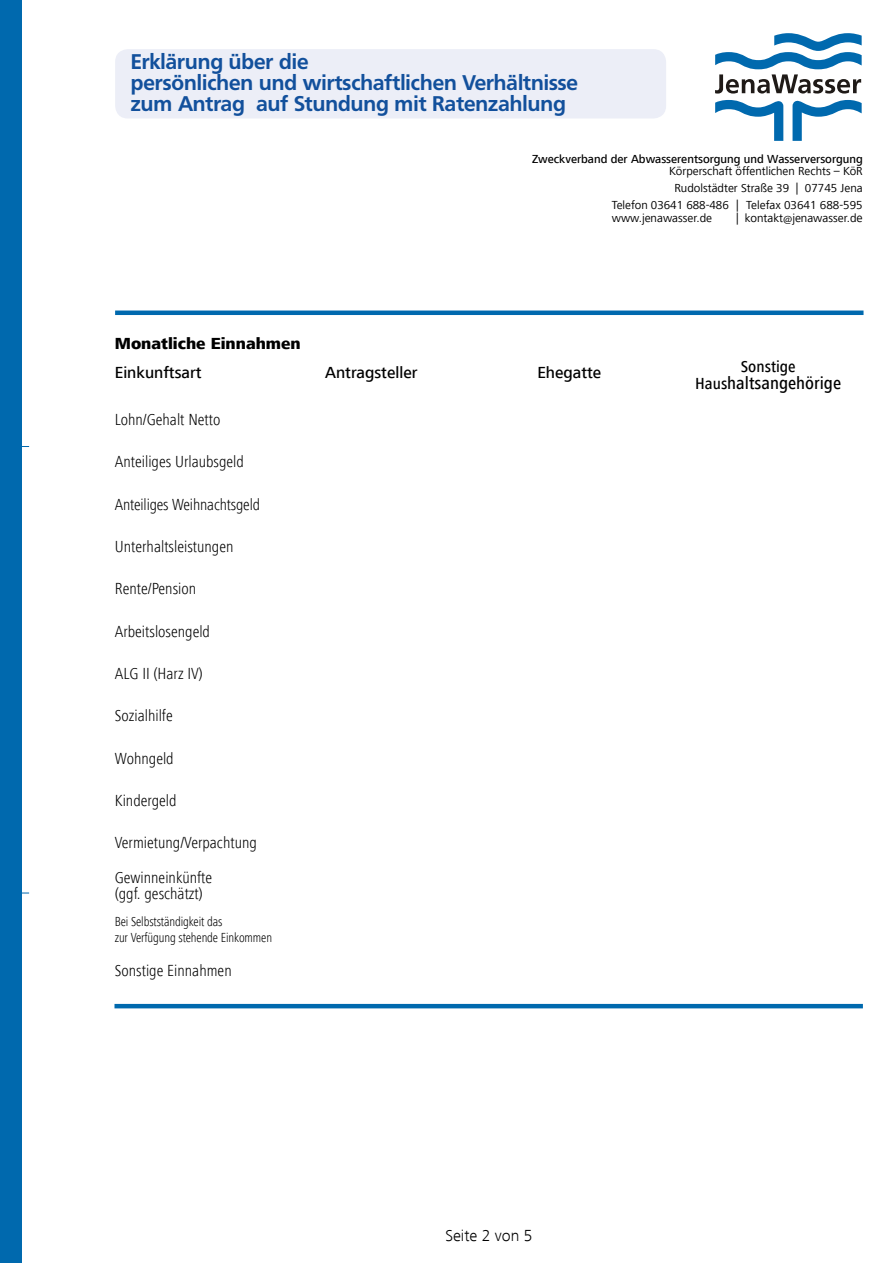
<style>
.page{position:relative;width:893px;height:1263px;background:#fff}
.page>*{position:absolute;margin:0;border:0;box-sizing:border-box;transform-origin:0 0}
.t1{font:700 21px/21px "Frutiger BQ";color:#12509c}
.t2{font:500 condensed 18px "Frutiger Next LT";color:#000;scale:1.04 1}
.t3{font:300 condensed 16.5px/34.8px "Frutiger Next LT";color:#000}
.t4{font:500 16.5px "Frutiger Next LT";color:#000}
.t5{font:800 16.5px "Frutiger Next LT";color:#000}
.t6{font:300 16.5px "Frutiger Next LT";color:#000}
.t7{font:500 condensed 16.5px "Frutiger Next LT";color:#000;scale:1.04 1}
.t8{font:300 condensed 13.5px/16.5px "Frutiger Next LT";letter-spacing:-.01em;color:#000;scale:.95 1}
.t9{font:12px/16.8px "Frutiger Next LT";color:#000;text-align:right}
.t10{font:500 12px "Frutiger Next LT";color:#000}
.s1{font-size:12.6px}
.s2{font-size:16.5px}
</style>
<div class="page">
<div style="left:115px;top:49px;width:551px;height:70px;background:#eceef7;border-radius:13px"></div>
<svg style="left:715px;top:100px;width:68px;height:41px"></svg>
<svg style="left:792px;top:100px;width:70px;height:41px"></svg>
<svg style="left:715px;top:33px;width:147px;height:61px"></svg>
<div style="left:0;top:0;width:21px;height:1263px;background:#0069ae"></div>
<hr style="left:114px;top:1004px;width:749px;height:4px;background:#0069ae">
<div style="left:115px;top:310px;width:748px;height:5px;background:#0069ae"></div>
<p class="t1" style="left:131px;top:51px;width:449px">Erklärung über die<br>persönlichen und wirtschaftlichen Verhältnisse zum Antrag auf Stundung mit Ratenzahlung</p>
<p class="t10" style="left:532px;top:152px;width:332px">Zweckverband der Abwasserentsorgung und Wasserversorgung</p>
<p class="t9" style="left:612px;top:163px;width:252px">Körperschaft öffentlichen Rechts – KöR<br>Rudolstädter Straße 39 | 07745 Jena<br>Telefon 03641 688-486 | Telefax 03641 688-595</p>
<p class="t9" style="left:612px;top:209px;width:102px">www.jenawasser.de</p>
<p class="t9" style="left:736px;top:209px;width:128px">| kontakt@jenawasser.d<span class="s1">e</span></p>
<p class="t5" style="left:115px;top:334px;width:187px">Monatliche Einnahmen</p>
<p class="t4" style="left:115px;top:364px;width:88px">Einkunftsart</p>
<p class="t4" style="left:325px;top:364px;width:94px">Antragsteller</p>
<p class="t4" style="left:537px;top:364px;width:65px">Ehegatte</p>
<p class="t3" style="left:115px;top:402px;width:107px">Lohn/Gehalt Netto</p>
<p class="t3" style="left:115px;top:445px;width:131px">Anteiliges Urlaubsgeld</p>
<p class="t3" style="left:115px;top:487px;width:147px">Anteiliges Weihnachtsgeld</p>
<p class="t3" style="left:115px;top:529px;width:120px">Unterhaltsleistungen</p>
<p class="t3" style="left:115px;top:571px;width:83px">Rente/Pension</p>
<p class="t3" style="left:115px;top:614px;width:97px">Arbeitslosengeld</p>
<p class="t3" style="left:115px;top:656px;width:90px">ALG II (Harz IV)</p>
<p class="t3" style="left:115px;top:698px;width:59px">Sozialhilfe</p>
<p class="t3" style="left:115px;top:741px;width:60px">Wohngeld</p>
<p class="t3" style="left:115px;top:783px;width:63px">Kindergeld</p>
<p class="t3" style="left:115px;top:825px;width:144px">Vermietung/Verpachtung<br>Gewinneinkünfte</p>
<p class="t3" style="left:115px;top:877px;width:90px">(ggf. geschätzt)</p>
<p class="t8" style="left:115px;top:913px;width:167px">Bei Selbstständigkeit das<br>zur Verfügung stehende Einkommen</p>
<p class="t3" style="left:115px;top:953px;width:118px">Sonstige Einnahmen</p>
<p class="t7" style="left:741px;top:357px;width:54px">Sonstige</p>
<p class="t2" style="left:695px;top:373px;width:142px"><span class="s2">Haus</span>haltsangehörige</p>
<p class="t6" style="left:445px;top:1226px;width:89px">Seite 2 von 5</p>
</div>
